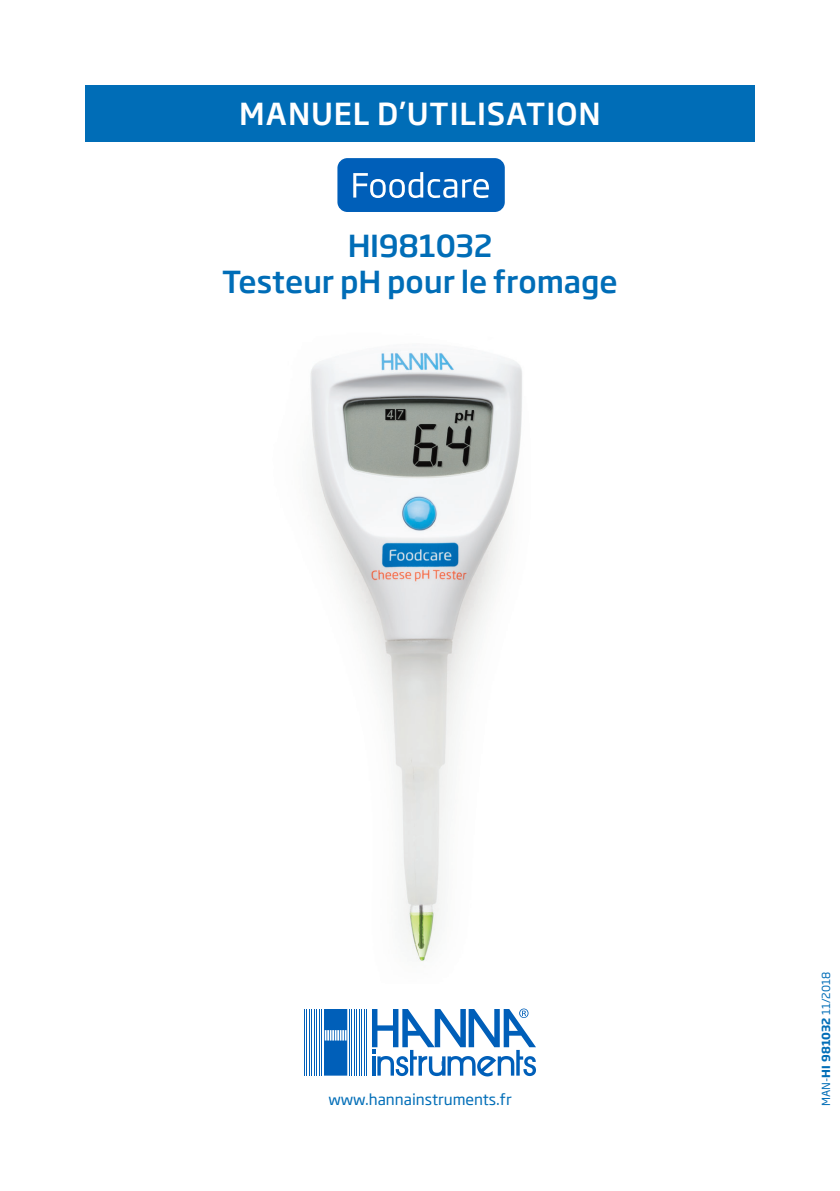
<style>
.page{position:relative;width:840px;height:1191px;background:#fff}
.page>*{position:absolute;margin:0;border:0;box-sizing:border-box;transform-origin:0 0}
.n-Meter_Title{font:500 30px/36px "Soho Gothic Pro";letter-spacing:-.005em;color:#006db7;text-align:center}
.t1{font:500 30px "Soho Gothic Pro";letter-spacing:.03em;color:#fff}
.t2{font:15px "Soho Gothic Pro";color:#006db7}
.Mentions_bords_droit{font:11px "Soho Gothic Pro";color:#006db7}
.s1{font-weight:700}
</style>
<div class="page">
<div style="left:85px;top:85px;width:669px;height:57px;background:#006db7"></div>
<hr style="left:366px;top:1009px;width:1px;height:66px;background:#005fb9">
<hr style="left:364px;top:1009px;width:1px;height:66px;background:#005fb9">
<hr style="left:361px;top:1009px;width:1px;height:66px;background:#005fb9">
<hr style="left:359px;top:1009px;width:1px;height:66px;background:#005fb9">
<hr style="left:356px;top:1009px;width:1px;height:66px;background:#005fb9">
<hr style="left:354px;top:1009px;width:1px;height:66px;background:#005fb9">
<hr style="left:351px;top:1009px;width:1px;height:66px;background:#005fb9">
<hr style="left:349px;top:1009px;width:1px;height:66px;background:#005fb9">
<hr style="left:321px;top:1009px;width:1px;height:66px;background:#005fb9">
<hr style="left:319px;top:1009px;width:1px;height:66px;background:#005fb9">
<hr style="left:316px;top:1009px;width:1px;height:66px;background:#005fb9">
<hr style="left:314px;top:1009px;width:1px;height:66px;background:#005fb9">
<hr style="left:311px;top:1009px;width:1px;height:66px;background:#005fb9">
<hr style="left:309px;top:1009px;width:1px;height:66px;background:#005fb9">
<hr style="left:306px;top:1009px;width:1px;height:66px;background:#005fb9">
<hr style="left:304px;top:1009px;width:1px;height:66px;background:#005fb9">
<svg style="left:324px;top:1009px;width:23px;height:66px;background:#1b70c0"></svg>
<svg style="left:372px;top:1008px;width:163px;height:68px"></svg>
<svg style="left:337px;top:158px;width:167px;height:54px;background:#1f72c1"></svg>
<img style="left:310px;top:350px;width:212px;height:612px">
<p class="t1" style="left:239px;top:90px;width:363px">MANUEL D’UTILISATION</p>
<p class="n-Meter_Title" style="left:222px;top:226px;width:396px">HI981032<br>Testeur pH pour le fromage</p>
<p class="t2" style="left:328px;top:1087px;width:185px">www.hannainstruments.fr</p>
<p class="Mentions_bords_droit" style="left:817px;top:1106px;width:135px;rotate:-90deg">MAN-<span class="s1">HI 981032</span> 11/2018</p>
</div>
